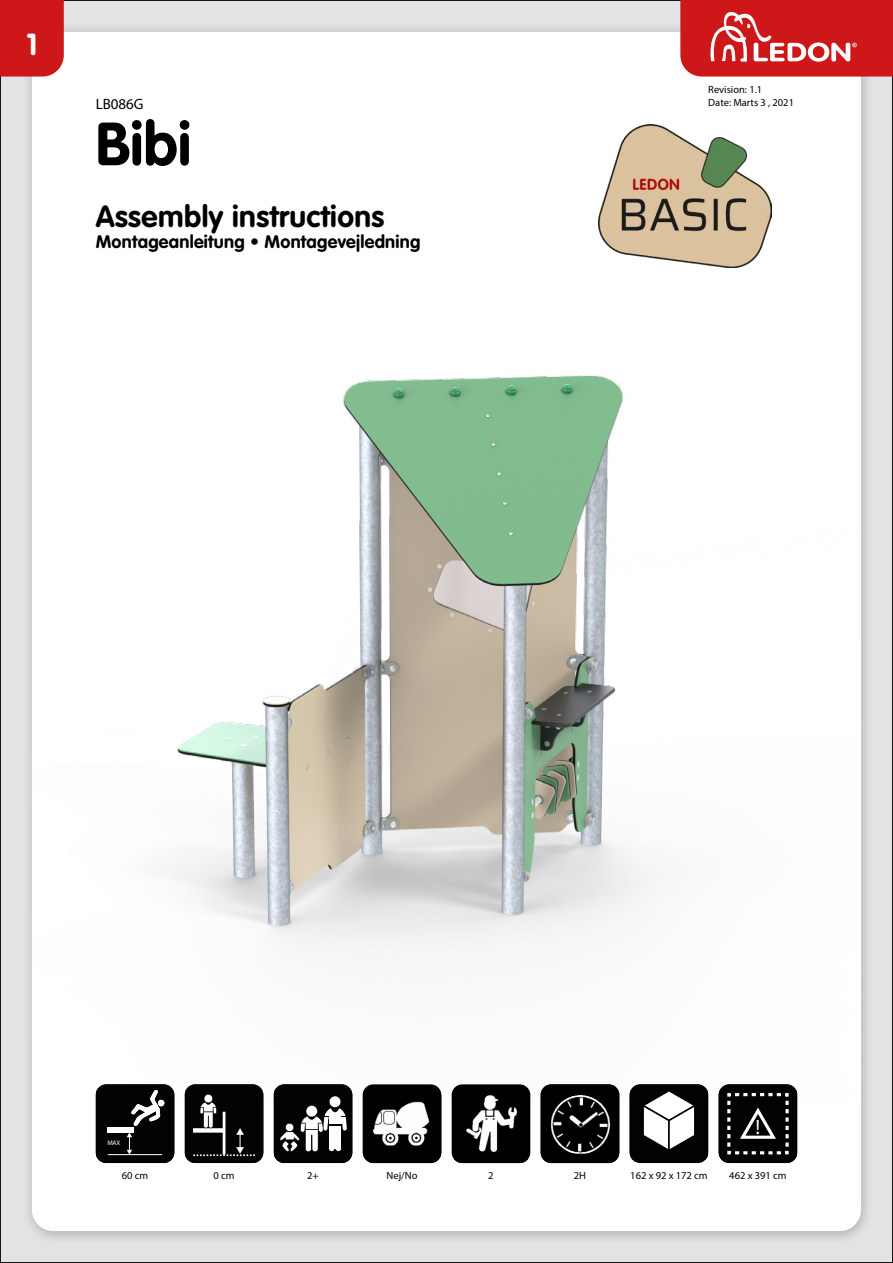
<style>
.page{position:relative;width:893px;height:1263px;background:#e3e3e3}
.page>*{position:absolute;margin:0;border:0;box-sizing:border-box;transform-origin:0 0}
.t1{font:700 60px "VAG Rounded Std";color:#000}
.t2{font:700 30px "VAG Rounded Std";letter-spacing:.015em;color:#000}
.t3{font:700 30px "VAG Rounded Std";color:#fff}
.t4{font:20.85px "Myriad Pro";color:#fff}
.t5{font:700 18px "VAG Rounded Std";letter-spacing:.015em;color:#000}
.t6{font:15px "Myriad Pro";color:#000}
.t7{font:10.5px/12.6px "Myriad Pro";color:#000}
.t8{font:6.6px "Gill Sans Std";color:#fff}
</style>
<div class="page">
<div style="left:21px;top:22px;width:852px;height:1222px;background:#000;opacity:.25"></div>
<div style="left:34px;top:34px;width:825px;height:1195px;background:#fff;border-radius:19px"></div>
<img style="left:32px;top:345px;width:829px;height:756px">
<div style="left:0;top:0;width:64px;height:77px;background:#cd1719"></div>
<img style="left:598px;top:124px;width:173px;height:144px">
<svg style="left:680px;top:0;width:213px;height:77px"></svg>
<svg style="left:96px;top:1084px;width:78px;height:79px"></svg>
<hr style="left:108px;top:1154px;width:54px;height:1px;background:#fff">
<svg style="left:185px;top:1084px;width:78px;height:79px"></svg>
<svg style="left:274px;top:1084px;width:78px;height:79px"></svg>
<div style="left:363px;top:1084px;width:78px;height:79px;background:#000;border-radius:11px"></div>
<img style="left:369px;top:1101px;width:72px;height:62px">
<div style="left:452px;top:1084px;width:78px;height:79px;background:#000;border-radius:11px"></div>
<img style="left:454px;top:1095px;width:74px;height:68px">
<img style="left:541px;top:1084px;width:78px;height:79px">
<div style="left:630px;top:1084px;width:78px;height:79px;background:#000;border-radius:11px"></div>
<svg style="left:630px;top:1084px;width:78px;height:76px"></svg>
<svg style="left:719px;top:1084px;width:78px;height:79px"></svg>
<h2 class="t3" style="left:26px;top:27px;width:13px">1</h2>
<h3 class="t6" style="left:96px;top:95px;width:49px">LB086G</h3>
<h1 class="t1" style="left:96px;top:109px;width:97px">Bibi</h1>
<h2 class="t2" style="left:96px;top:199px;width:290px">Assembly instructions</h2>
<h3 class="t5" style="left:96px;top:232px;width:326px">Montageanleitung • Montagevejledning</h3>
<p class="t7" style="left:708px;top:83px;width:87px">Revision: 1.1<br>Date: Marts 3 , 2021</p>
<p class="t8" style="left:107px;top:1139px;width:15px">MAX</p>
<h3 class="t4" style="left:756px;top:1114px;width:6px">!</h3>
<p class="t7" style="left:122px;top:1169px;width:28px">60 cm</p>
<p class="t7" style="left:213px;top:1169px;width:23px">0 cm</p>
<p class="t7" style="left:307px;top:1169px;width:13px">2+</p>
<p class="t7" style="left:386px;top:1169px;width:32px">Nej/No</p>
<p class="t7" style="left:488px;top:1169px;width:7px">2</p>
<p class="t7" style="left:574px;top:1169px;width:14px">2H</p>
<p class="t7" style="left:630px;top:1169px;width:79px">162 x 92 x 172 cm</p>
<p class="t7" style="left:729px;top:1169px;width:59px">462 x 391 cm</p>
</div>
